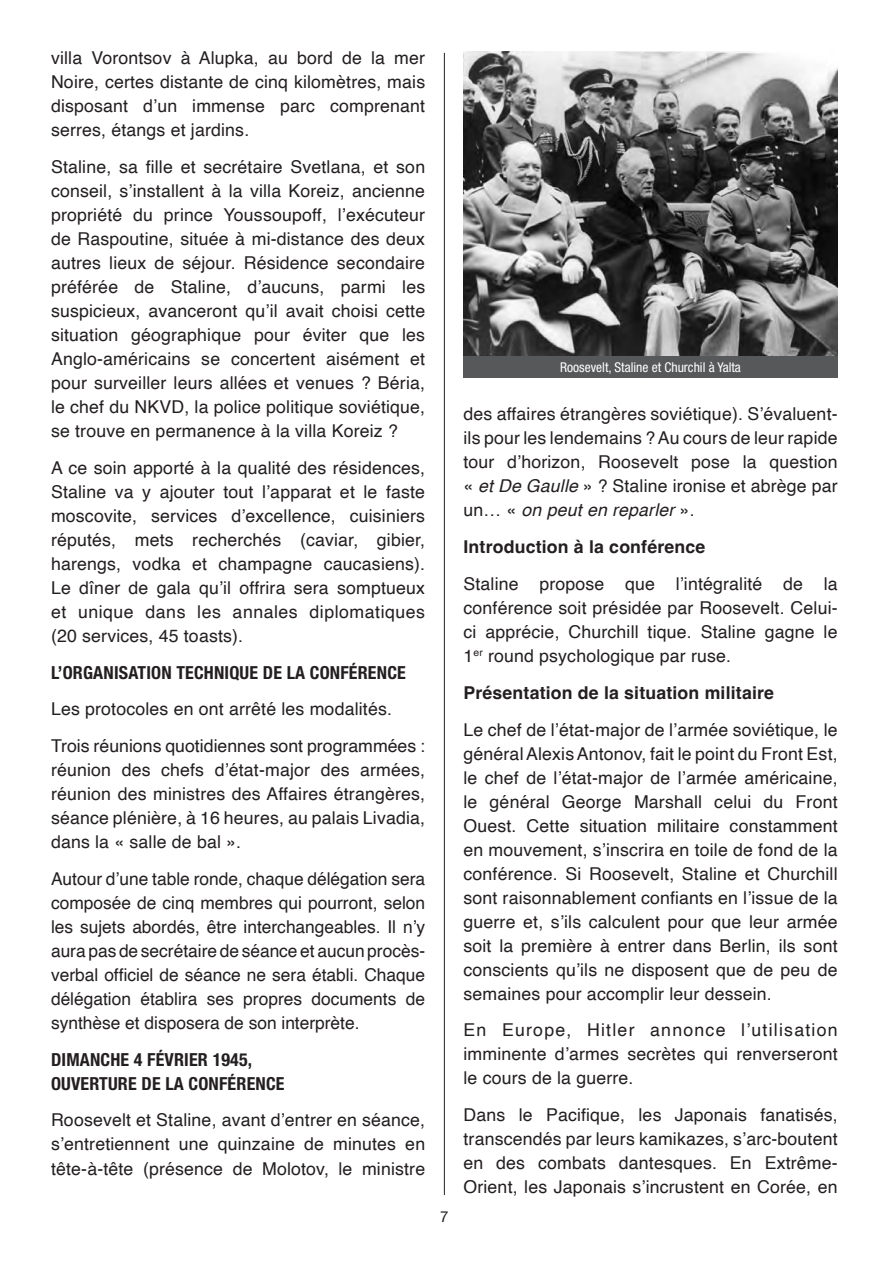
<style>
.page{position:relative;width:893px;height:1263px;background:#fff}
.page>*{position:absolute;margin:0;border:0;box-sizing:border-box;transform-origin:0 0}
.t1{font:700 condensed 18px/24px "Helvetica Neue LT Std";letter-spacing:.01em;color:#231f20}
.t2{font:17.7px/24px "Helvetica";letter-spacing:.01em;color:#231f20;text-align:justify}
.t3{font:700 17.7px "Helvetica";letter-spacing:.01em;color:#231f20}
.t4{font:15px "Helvetica Neue";color:#231f20}
.t5{font:condensed 13.5px "Helvetica Neue LT Std";color:#fff}
.s1{font-style:italic}
</style>
<div class="page">
<hr style="left:444px;top:53px;width:1px;height:1142px;background:#231f20">
<img style="left:463px;top:51px;width:375px;height:305px">
<div style="left:463px;top:356px;width:375px;height:21px;background:#57585a"></div>
<p class="t2" style="left:51px;top:47px;width:376px">villa Vorontsov à Alupka, au bord de la mer Noire, certes distante de cinq kilomètres, mais disposant d’un immense parc comprenant serres, étangs et jardins.</p>
<p class="t2" style="left:51px;top:155px;width:376px">Staline, sa fille et secrétaire Svetlana, et son conseil, s’installent à la villa Koreiz, ancienne propriété du prince Youssoupoff, l’exécuteur de Raspoutine, située à mi-distance des deux autres lieux de séjour. Résidence secondaire préférée de Staline, d’aucuns, parmi les suspicieux, avanceront qu’il avait choisi cette situation géographique pour éviter que les Anglo-américains se concertent aisément et pour surveiller leurs allées et venues ? Béria, le chef du NKVD, la police politique soviétique, se trouve en permanence à la villa Koreiz ?</p>
<p class="t2" style="left:51px;top:456px;width:376px">A ce soin apporté à la qualité des résidences, Staline va y ajouter tout l’apparat et le faste moscovite, services d’excellence, cuisiniers réputés, mets recherchés (caviar, gibier, harengs, vodka et champagne caucasiens).<br>Le dîner de gala qu’il offrira sera somptueux et unique dans les annales diplomatiques (20 services, 45 toasts).</p>
<p class="t1" style="left:51px;top:660px;width:356px">L’ORGANISATION TECHNIQUE DE LA CONFÉRENCE</p>
<p class="t2" style="left:51px;top:691px;width:376px;line-height:36.8px">Les protocoles en ont arrêté les modalités.<br>Trois réunions quotidiennes sont programmées :</p>
<p class="t2" style="left:51px;top:758px;width:376px">réunion des chefs d’état-major des armées, réunion des ministres des Affaires étrangères, séance plénière, à 16 heures, au palais Livadia, dans la « salle de bal ».</p>
<p class="t2" style="left:51px;top:867px;width:376px">Autour d’une table ronde, chaque délégation sera composée de cinq membres qui pourront, selon les sujets abordés, être interchangeables. Il n’y aura pas de secrétaire de séance et aucun procès&shy;verbal officiel de séance ne sera établi. Chaque délégation établira ses propres documents de synthèse et disposera de son interprète.</p>
<p class="t1" style="left:51px;top:1047px;width:235px">DIMANCHE 4 FÉVRIER 1945,<br>OUVERTURE DE LA CONFÉRENCE</p>
<p class="t2" style="left:51px;top:1109px;width:376px">Roosevelt et Staline, avant d’entrer en séance, s’entretiennent une quinzaine de minutes en tête-à-tête (présence de Molotov, le ministre</p>
<p class="t4" style="left:440px;top:1206px;width:10px">7</p>
<p class="t5" style="left:560px;top:359px;width:182px">Roosevelt, Staline et Churchil à Yalta</p>
<p class="t2" style="left:463px;top:403px;width:376px">des affaires étrangères soviétique). S’évaluent&shy;ils pour les lendemains ? Au cours de leur rapide tour d’horizon, Roosevelt pose la question « <span class="s1">et De Gaulle</span> » ? Staline ironise et abrège par un… « <span class="s1">on peut en reparler</span> ».</p>
<p class="t3" style="left:463px;top:536px;width:243px">Introduction à la conférence</p>
<p class="t2" style="left:463px;top:572px;width:376px">Staline propose que l’intégralité de la conférence soit présidée par Roosevelt. Celui&shy;ci apprécie, Churchill tique. Staline gagne le 1<sup>er</sup> round psychologique par ruse.</p>
<p class="t3" style="left:463px;top:682px;width:312px">Présentation de la situation militaire</p>
<p class="t2" style="left:463px;top:718px;width:376px">Le chef de l’état-major de l’armée soviétique, le général Alexis Antonov, fait le point du Front Est, le chef de l’état-major de l’armée américaine, le général George Marshall celui du Front Ouest. Cette situation militaire constamment en mouvement, s’inscrira en toile de fond de la conférence. Si Roosevelt, Staline et Churchill sont raisonnablement confiants en l’issue de la guerre et, s’ils calculent pour que leur armée soit la première à entrer dans Berlin, ils sont conscients qu’ils ne disposent que de peu de semaines pour accomplir leur dessein.</p>
<p class="t2" style="left:463px;top:1019px;width:376px">En Europe, Hitler annonce l’utilisation imminente d’armes secrètes qui renverseront le cours de la guerre.</p>
<p class="t2" style="left:463px;top:1103px;width:376px">Dans le Pacifique, les Japonais fanatisés, transcendés par leurs kamikazes, s’arc-boutent en des combats dantesques. En Extrême-Orient, les Japonais s’incrustent en Corée, en</p>
</div>
